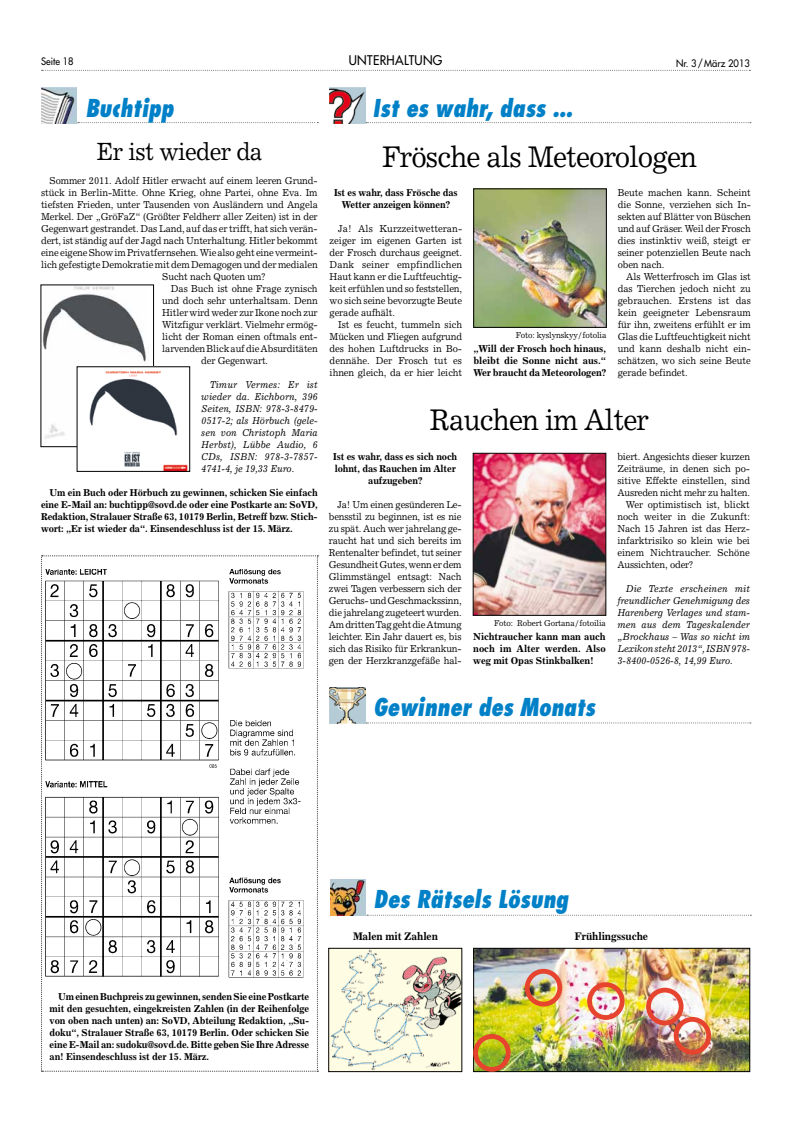
<style>
.page{position:relative;width:791px;height:1134px;background:#fff}
.page>*{position:absolute;margin:0;border:0;box-sizing:border-box;transform-origin:0 0}
.t1{font:30px "Excelsior";letter-spacing:-.03em;color:#000;scale:.93 1}
.t2{font:25px "Excelsior";letter-spacing:-.025em;color:#000;scale:.93 1}
.t3{font:italic 800 condensed 24px "Futura";color:#0081c7;scale:.93 1}
.t4{font:13px "Futura";letter-spacing:.025em;color:#000;scale:.94 1}
.t5{font:700 11px "Excelsior";letter-spacing:-.015em;color:#000;scale:.94 1}
.t6{font:10px/12px "Excelsior";letter-spacing:-.015em;color:#000;text-align:justify;scale:.94 1}
.t7{font:700 10px/12px "Excelsior";letter-spacing:-.015em;color:#000;text-align:justify;scale:.94 1}
.t8{font:italic 10px/12px "Excelsior";letter-spacing:-.01em;color:#000;text-align:justify;scale:.94 1}
.t9{font:700 10px/12px "Excelsior";letter-spacing:-.015em;color:#000;text-align:justify;scale:.96 1}
.t10{font:10px "Futura";color:#000;scale:.94 1}
.t11{font:8.5px "Excelsior";letter-spacing:-.015em;color:#000;scale:.94 1}
</style>
<div class="page">
<img style="left:330px;top:688px;width:35px;height:35px">
<img style="left:330px;top:880px;width:36px;height:35px">
<svg style="left:366px;top:722px;width:385px;height:1px"></svg>
<svg style="left:367px;top:915px;width:384px;height:1px"></svg>
<svg style="left:78px;top:122px;width:240px;height:1px"></svg>
<svg style="left:41px;top:555px;width:277px;height:517px"></svg>
<img style="left:46px;top:569px;width:258px;height:408px">
<img style="left:475px;top:191px;width:130px;height:135px">
<div style="left:473px;top:189px;width:134px;height:139px;border:1px solid #000"></div>
<img style="left:475px;top:455px;width:129px;height:159px">
<div style="left:473px;top:453px;width:133px;height:163px;border:1px solid #000"></div>
<img style="left:41px;top:88px;width:36px;height:35px">
<img style="left:330px;top:88px;width:35px;height:35px">
<svg style="left:366px;top:122px;width:385px;height:1px"></svg>
<img style="left:43px;top:287px;width:103px;height:157px">
<div style="left:41px;top:285px;width:113px;height:162px;border:1px solid #000"></div>
<img style="left:79px;top:368px;width:109px;height:102px">
<div style="left:77px;top:366px;width:113px;height:106px;border:1px solid #000"></div>
<img style="left:330px;top:950px;width:130px;height:120px">
<div style="left:328px;top:948px;width:134px;height:124px;border:1px solid #000"></div>
<img style="left:475px;top:950px;width:273px;height:120px">
<div style="left:473px;top:948px;width:277px;height:124px;border:1px solid #000"></div>
<div style="left:473px;top:1034px;width:38px;height:38px;border:5px solid #e6442e;border-radius:50%"></div>
<div style="left:525px;top:969px;width:37px;height:37px;border:5px solid #e6442e;border-radius:50%"></div>
<div style="left:587px;top:982px;width:37px;height:38px;border:5px solid #e6442e;border-radius:50%"></div>
<div style="left:646px;top:988px;width:37px;height:37px;border:5px solid #e6442e;border-radius:50%"></div>
<div style="left:674px;top:1017px;width:37px;height:37px;border:5px solid #e6442e;border-radius:50%"></div>
<svg style="left:42px;top:70px;width:708px;height:1px"></svg>
<p class="t10" style="left:41px;top:55px;width:36px">Seite 18</p>
<h3 class="t4" style="left:349px;top:52px;width:101px">UNTERHALTUNG</h3>
<p class="t10" style="left:676px;top:57px;width:80px">Nr. 3/März 2013</p>
<h3 class="t3" style="left:85px;top:92px;width:96px">Buchtipp</h3>
<h3 class="t3" style="left:373px;top:92px;width:216px">Ist es wahr, dass ...</h3>
<h2 class="t2" style="left:97px;top:136px;width:180px">Er ist wieder da</h2>
<h1 class="t1" style="left:382px;top:139px;width:340px">Frösche als Meteorologen</h1>
<p class="t6" style="left:50px;top:174px;width:287px">Sommer 2011. Adolf Hitler erwacht auf einem leeren Grund-</p>
<p class="t6" style="left:41px;top:186px;width:296px">stück in Berlin-Mitte. Ohne Krieg, ohne Partei, ohne Eva. Im</p>
<p class="t6" style="left:41px;top:198px;width:296px">tiefsten Frieden, unter Tausenden von Ausländern und Angela</p>
<p class="t6" style="left:41px;top:210px;width:296px">Merkel. Der „GröFaZ“ (Größter Feldherr aller Zeiten) ist in der</p>
<p class="t6" style="left:41px;top:222px;width:296px">Gegenwart gestrandet. Das Land, auf das er trifft, hat sich verän-</p>
<p class="t6" style="left:41px;top:234px;width:296px">dert, ist ständig auf der Jagd nach Unterhaltung. Hitler bekommt</p>
<p class="t6" style="left:41px;top:246px;width:296px">eine eigene Show im Privatfernsehen. Wie also geht eine vermeint-</p>
<p class="t6" style="left:41px;top:258px;width:296px">lich gefestigte Demokratie mit dem Demagogen und der medialen</p>
<p class="t6" style="left:162px;top:270px;width:111px">Sucht nach Quoten um?</p>
<p class="t6" style="left:171px;top:282px;width:158px">Das Buch ist ohne Frage zynisch</p>
<p class="t6" style="left:162px;top:294px;width:167px">und doch sehr unterhaltsam. Denn</p>
<p class="t6" style="left:162px;top:306px;width:167px">Hitler wird weder zur Ikone noch zur</p>
<p class="t6" style="left:162px;top:318px;width:167px">Witzfigur verklärt. Vielmehr ermög-</p>
<p class="t6" style="left:162px;top:330px;width:167px">licht der Roman einen oftmals ent-</p>
<p class="t6" style="left:162px;top:342px;width:167px">larvenden Blick auf die Absurditäten</p>
<p class="t6" style="left:201px;top:354px;width:73px">der Gegenwart.</p>
<p class="t8" style="left:201px;top:378px;width:125px;text-indent:9px">Timur Vermes: Er ist wieder da. Eichborn, 396<br>Seiten, ISBN: 978-3-8479- 0517-2; als Hörbuch (gele&shy;sen von Christoph Maria Herbst), Lübbe Audio, 6<br>CDs, ISBN: 978-3-7857- 4741-4, je 19,33 Euro.</p>
<p class="t7" style="left:41px;top:486px;width:296px;text-indent:9px">Um ein Buch oder Hörbuch zu gewinnen, schicken Sie einfach eine E-Mail an: buchtipp@sovd.de oder eine Postkarte an: SoVD, Redaktion, Stralauer Straße 63, 10179 Berlin, Betreff bzw. Stich&shy;wort: „Er ist wieder da“. Einsendeschluss ist der 15. März.</p>
<p class="t7" style="left:334px;top:186px;width:133px;text-align:center">Ist es wahr, dass Frösche das<br>Wetter anzeigen können?</p>
<p class="t6" style="left:330px;top:222px;width:143px;text-indent:9px">Ja! Als Kurzzeitwetteran&shy;zeiger im eigenen Garten ist der Frosch durchaus geeignet.<br>Dank seiner empfindlichen Haut kann er die Luftfeuchtig&shy;keit erfühlen und so feststellen, wo sich seine bevorzugte Beute gerade aufhält.</p>
<p class="t6" style="left:330px;top:318px;width:143px;text-indent:9px">Ist es feucht, tummeln sich Mücken und Fliegen aufgrund des hohen Luftdrucks in Bo&shy;dennähe. Der Frosch tut es ihnen gleich, da er hier leicht</p>
<p class="t11" style="left:516px;top:330px;width:98px">Foto: kyslynskyy/fotolia</p>
<p class="t9" style="left:473px;top:342px;width:140px">„Will der Frosch hoch hinaus, bleibt die Sonne nicht aus.“ Wer braucht da Meteorologen?</p>
<p class="t6" style="left:618px;top:186px;width:143px">Beute machen kann. Scheint die Sonne, verziehen sich In&shy;sekten auf Blätter von Büschen und auf Gräser. Weil der Frosch dies instinktiv weiß, steigt er seiner potenziellen Beute nach oben nach.</p>
<p class="t6" style="left:618px;top:270px;width:143px;text-indent:9px">Als Wetterfrosch im Glas ist das Tierchen jedoch nicht zu gebrauchen. Erstens ist das kein geeigneter Lebensraum für ihn, zweitens erfühlt er im Glas die Luftfeuchtigkeit nicht und kann deshalb nicht ein&shy;schätzen, wo sich seine Beute gerade befindet.</p>
<h1 class="t1" style="left:430px;top:402px;width:237px">Rauchen im Alter</h1>
<p class="t7" style="left:333px;top:450px;width:134px;text-align:center">Ist es wahr, dass es sich noch lohnt, das Rauchen im Alter aufzugeben?</p>
<p class="t6" style="left:329px;top:498px;width:143px;text-indent:9px">Ja! Um einen gesünderen Le&shy;bensstil zu beginnen, ist es nie zu spät. Auch wer jahrelang ge&shy;raucht hat und sich bereits im Rentenalter befindet, tut seiner Gesundheit Gutes, wenn er dem Glimmstängel entsagt: Nach zwei Tagen verbessern sich der Geruchs- und Geschmackssinn, die jahrelang zugeteert wurden.<br>Am dritten Tag geht die Atmung leichter. Ein Jahr dauert es, bis sich das Risiko für Erkrankun&shy;gen der Herzkranzgefäße hal-</p>
<p class="t11" style="left:494px;top:618px;width:121px">Foto: Robert Gortana/fotoilia</p>
<p class="t9" style="left:473px;top:630px;width:140px">Nichtraucher kann man auch noch im Alter werden. Also weg mit Opas Stinkbalken!</p>
<p class="t6" style="left:617px;top:450px;width:143px">biert. Angesichts dieser kurzen</p>
<p class="t6" style="left:617px;top:462px;width:143px">Zeiträume, in denen sich po-</p>
<p class="t6" style="left:617px;top:474px;width:143px">sitive Effekte einstellen, sind</p>
<p class="t6" style="left:617px;top:486px;width:143px">Ausreden nicht mehr zu halten.</p>
<p class="t6" style="left:626px;top:498px;width:133px">Wer optimistisch ist, blickt</p>
<p class="t6" style="left:617px;top:510px;width:143px">noch weiter in die Zukunft:</p>
<p class="t6" style="left:617px;top:522px;width:143px">Nach 15 Jahren ist das Herz-</p>
<p class="t6" style="left:617px;top:534px;width:143px">infarktrisiko so klein wie bei</p>
<p class="t6" style="left:617px;top:546px;width:143px">einem Nichtraucher. Schöne</p>
<p class="t6" style="left:617px;top:558px;width:82px">Aussichten, oder?</p>
<p class="t8" style="left:617px;top:582px;width:143px;text-indent:9px">Die Texte erscheinen mit freundlicher Genehmigung des Harenberg Verlages und stam&shy;men aus dem Tageskalender „Brockhaus – Was so nicht im Lexikon steht 2013“, ISBN 978- 3-8400-0526-8, 14,99 Euro.</p>
<h3 class="t3" style="left:373px;top:691px;width:240px">Gewinner des Monats</h3>
<p class="t7" style="left:50px;top:990px;width:278px;text-indent:9px">Um einen Buchpreis zu gewinnen, senden Sie eine Postkarte mit den gesuchten, eingekreisten Zahlen (in der Reihenfolge von oben nach unten) an: SoVD, Abteilung Redaktion, „Su&shy;doku“, Stralauer Straße 63, 10179 Berlin. Oder schicken Sie eine E-Mail an: sudoku@sovd.de. Bitte geben Sie Ihre Adresse an! Einsendeschluss ist der 15. März.</p>
<h3 class="t3" style="left:374px;top:883px;width:211px">Des Rätsels Lösung</h3>
<p class="t5" style="left:353px;top:929px;width:92px">Malen mit Zahlen</p>
<p class="t5" style="left:575px;top:929px;width:79px">Frühlingssuche</p>
</div>
